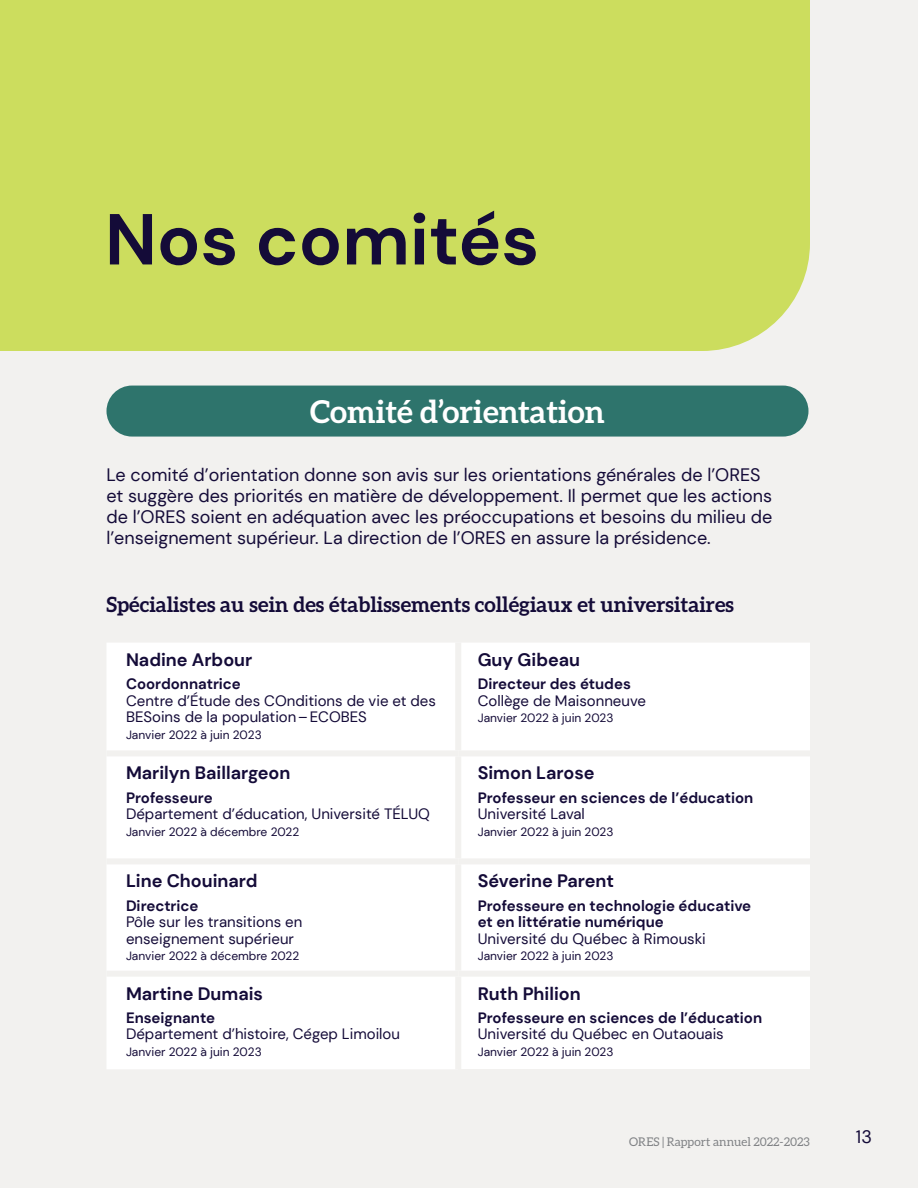
<style>
.page{position:relative;width:918px;height:1188px;background:#f2f1ef}
.page>*{position:absolute;margin:0;border:0;box-sizing:border-box;transform-origin:0 0}
.t1{font:700 72px "DM Sans";color:#140b38}
.t2{font:700 31.5px "Aleo";color:#fff}
.t3{font:700 21px "Aleo";color:#140b38}
.t4{font:18px/21px "DM Sans";color:#140b38}
.t5{font:700 18px "DM Sans";color:#140b38}
.t6{font:15px/16.5px "DM Sans";color:#140b38}
.t7{font:700 15px/16.5px "DM Sans";color:#140b38}
.t8{font:12px "DM Sans";color:#140b38}
.t9{font:12px "Aleo";color:#808285}
</style>
<div class="page">
<div style="left:0;top:0;width:810px;height:351px;background:#ccdd5e"></div>
<div style="left:106px;top:386px;width:702px;height:51px;background:#2e746c;border-radius:26px"></div>
<div style="left:107px;top:643px;width:703px;height:426px;background:#fff"></div>
<div style="left:458px;top:974px;width:352px;height:95px;background:#fff"></div>
<div style="left:455px;top:643px;width:6px;height:107px;background:#f2f1ef"></div>
<div style="left:106px;top:750px;width:352px;height:6px;background:#f2f1ef"></div>
<div style="left:458px;top:750px;width:352px;height:6px;background:#f2f1ef"></div>
<div style="left:455px;top:756px;width:6px;height:102px;background:#f2f1ef"></div>
<div style="left:106px;top:858px;width:352px;height:6px;background:#f2f1ef"></div>
<div style="left:458px;top:858px;width:352px;height:6px;background:#f2f1ef"></div>
<div style="left:455px;top:864px;width:6px;height:107px;background:#f2f1ef"></div>
<div style="left:106px;top:971px;width:352px;height:6px;background:#f2f1ef"></div>
<div style="left:458px;top:971px;width:352px;height:6px;background:#f2f1ef"></div>
<div style="left:455px;top:977px;width:6px;height:92px;background:#f2f1ef"></div>
<h2 class="t1" style="left:105px;top:194px;width:436px">Nos comités</h2>
<h3 class="t2" style="left:310px;top:393px;width:296px">Comité d’orientation</h3>
<p class="t4" style="left:106px;top:465px;width:667px">Le comité d’orientation donne son avis sur les orientations générales de l’ORES et suggère des priorités en matière de développement. Il permet que les actions de l’ORES soient en adéquation avec les préoccupations et besoins du milieu de l’enseignement supérieur. La direction de l’ORES en assure la présidence.</p>
<h4 class="t3" style="left:106px;top:592px;width:629px">Spécialistes au sein des établissements collégiaux et universitaires</h4>
<h5 class="t5" style="left:126px;top:648px;width:128px">Nadine Arbour</h5>
<p class="t7" style="left:126px;top:676px;width:116px">Coordonnatrice</p>
<p class="t6" style="left:126px;top:692px;width:312px">Centre d’Étude des COnditions de vie et des<br>BESoins de la population – ECOBES</p>
<p class="t8" style="left:126px;top:727px;width:137px">Janvier 2022 à juin 2023</p>
<h5 class="t5" style="left:478px;top:648px;width:104px">Guy Gibeau</h5>
<p class="t7" style="left:478px;top:676px;width:155px">Directeur des études</p>
<p class="t6" style="left:478px;top:692px;width:170px">Collège de Maisonneuve</p>
<p class="t8" style="left:478px;top:710px;width:137px">Janvier 2022 à juin 2023</p>
<h5 class="t5" style="left:126px;top:762px;width:166px">Marilyn Baillargeon</h5>
<p class="t7" style="left:126px;top:789px;width:88px">Professeure</p>
<p class="t6" style="left:126px;top:806px;width:306px">Département d’éducation, Université TÉLUQ</p>
<p class="t8" style="left:126px;top:824px;width:175px">Janvier 2022 à décembre 2022</p>
<h5 class="t5" style="left:126px;top:870px;width:133px">Line Chouinard</h5>
<p class="t7" style="left:126px;top:897px;width:74px">Directrice</p>
<p class="t6" style="left:126px;top:914px;width:178px">Pôle sur les transitions en enseignement supérieur</p>
<p class="t8" style="left:126px;top:949px;width:175px">Janvier 2022 à décembre 2022</p>
<h5 class="t5" style="left:126px;top:982px;width:139px">Martine Dumais</h5>
<p class="t7" style="left:126px;top:1009px;width:91px">Enseignante</p>
<p class="t6" style="left:126px;top:1026px;width:276px">Département d’histoire, Cégep Limoilou</p>
<p class="t8" style="left:126px;top:1044px;width:137px">Janvier 2022 à juin 2023</p>
<h5 class="t5" style="left:478px;top:762px;width:118px">Simon Larose</h5>
<p class="t7" style="left:478px;top:789px;width:277px">Professeur en sciences de l’éducation</p>
<p class="t6" style="left:478px;top:806px;width:109px">Université Laval</p>
<p class="t8" style="left:478px;top:824px;width:137px">Janvier 2022 à juin 2023</p>
<h5 class="t5" style="left:478px;top:870px;width:138px">Séverine Parent</h5>
<p class="t7" style="left:478px;top:897px;width:275px">Professeure en technologie éducative et en littératie numérique</p>
<p class="t6" style="left:478px;top:930px;width:230px">Université du Québec à Rimouski</p>
<p class="t8" style="left:478px;top:949px;width:137px">Janvier 2022 à juin 2023</p>
<h5 class="t5" style="left:478px;top:982px;width:104px">Ruth Philion</h5>
<p class="t7" style="left:478px;top:1009px;width:286px">Professeure en sciences de l’éducation</p>
<p class="t6" style="left:478px;top:1026px;width:248px">Université du Québec en Outaouais</p>
<p class="t8" style="left:478px;top:1044px;width:137px">Janvier 2022 à juin 2023</p>
<p class="t9" style="left:629px;top:1135px;width:182px">ORES | Rapport annuel 2022-2023</p>
<p class="t4" style="left:856px;top:1126px;width:18px">13</p>
</div>
